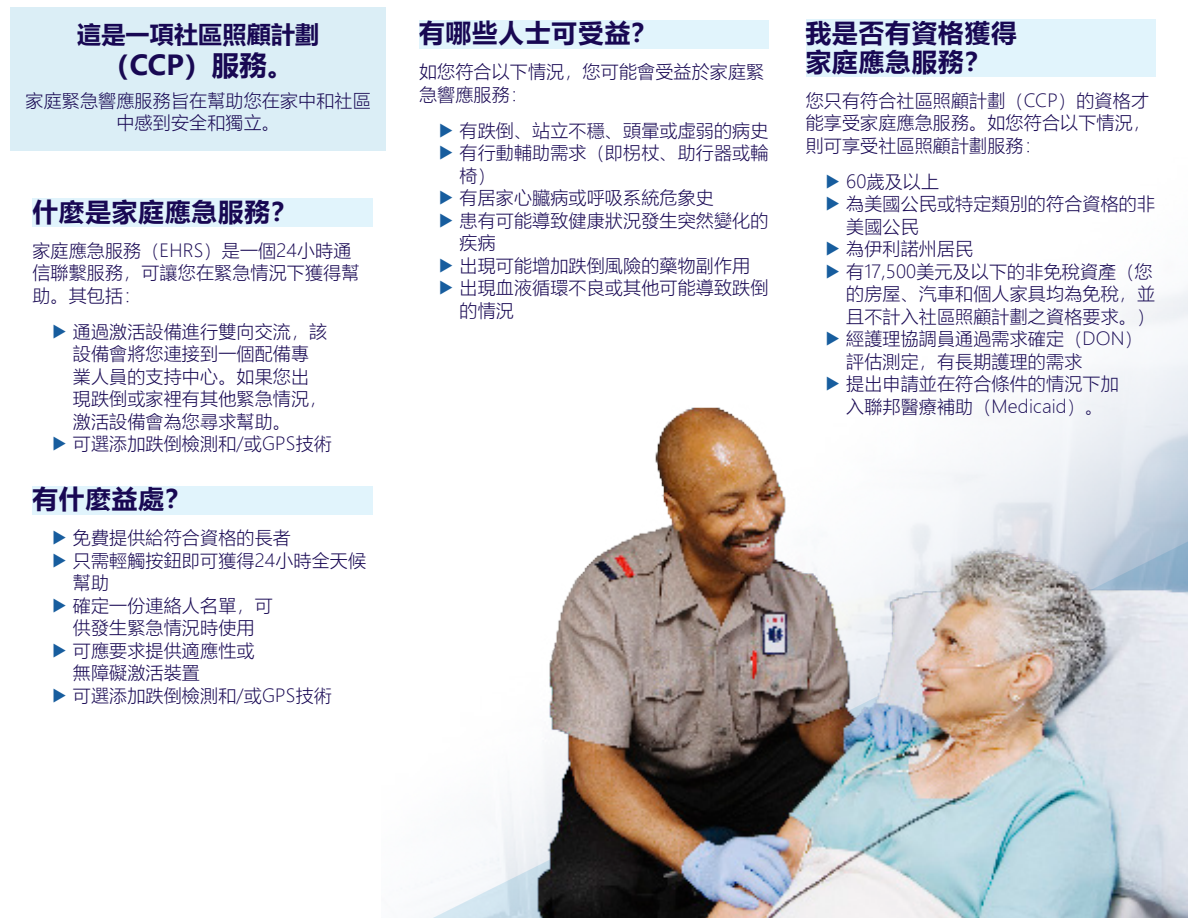
<style>
.page{position:relative;width:1188px;height:918px;background:#fff}
.page>*{position:absolute;margin:0;border:0;box-sizing:border-box;transform-origin:0 0}
.t1{font:700 27.3px "Microsoft Ya Hei UI";color:#180853}
.Main_Headers{font:700 25.5px/28.5px "Microsoft Ya Hei UI";letter-spacing:.04em;color:#180853}
.t2{font:700 24px "Microsoft Ya Hei UI";letter-spacing:.01em;color:#180853}
.t3{font:18px/22.5px "Microsoft Ya Hei UI Light";letter-spacing:.01em;color:#180853}
.s1{font-family:"Proxima Nova";font-size:22.5px;color:#175d9e}
</style>
<div class="page">
<div style="left:11px;top:7px;width:375px;height:144px;background:#dbeef6"></div>
<div style="left:32px;top:198px;width:341px;height:29px;background:#e1f4fc"></div>
<div style="left:32px;top:486px;width:341px;height:29px;background:#e1f4fc"></div>
<div style="left:419px;top:20px;width:350px;height:29px;background:#e1f4fc"></div>
<div style="left:806px;top:20px;width:350px;height:57px;background:#e1f4fc"></div>
<img style="left:401px;top:289px;width:787px;height:629px">
<p class="t2" style="left:77px;top:17px;width:244px">這是一項社區照顧計劃</p>
<p class="t1" style="left:102px;top:46px;width:194px">（CCP）服務。</p>
<p class="t3" style="left:26px;top:89px;width:347px;line-height:21.6px;text-align:center">家庭緊急響應服務旨在幫助您在家中和社區中感到安全和獨立。</p>
<h1 class="Main_Headers" style="left:32px;top:197px;width:266px">什麼是家庭應急服務？</h1>
<p class="t3" style="left:32px;top:239px;width:329px">家庭應急服務（EHRS）是一個24小時通信聯繫服務，可讓您在緊急情況下獲得幫助。其包括：</p>
<p class="t3" style="left:73px;top:320px;width:256px;text-indent:-20px"><span class="s1">⊲</span> 通過激活設備進行雙向交流，該設備會將您連接到一個配備專業人員的支持中心。如果您出現跌倒或家裡有其他緊急情況，激活設備會為您尋求幫助。</p>
<p class="t3" style="left:53px;top:432px;width:281px"><span class="s1">⊲</span> 可選添加跌倒檢測和/或GPS技術</p>
<h1 class="Main_Headers" style="left:32px;top:484px;width:160px">有什麼益處？</h1>
<p class="t3" style="left:53px;top:526px;width:240px"><span class="s1">⊲</span> 免費提供給符合資格的長者</p>
<p class="t3" style="left:73px;top:549px;width:295px;text-indent:-20px"><span class="s1">⊲</span> 只需輕觸按鈕即可獲得24小時全天候幫助</p>
<p class="t3" style="left:53px;top:594px;width:222px;text-align:center"><span class="s1">⊲</span> 確定一份連絡人名單，可供發生緊急情況時使用</p>
<p class="t3" style="left:73px;top:639px;width:183px;text-indent:-20px"><span class="s1">⊲</span> 可應要求提供適應性或無障礙激活裝置</p>
<p class="t3" style="left:53px;top:684px;width:281px"><span class="s1">⊲</span> 可選添加跌倒檢測和/或GPS技術</p>
<h1 class="Main_Headers" style="left:419px;top:18px;width:239px">有哪些人士可受益？</h1>
<p class="t3" style="left:419px;top:60px;width:347px">如您符合以下情況，您可能會受益於家庭緊急響應服務：</p>
<p class="t3" style="left:439px;top:119px;width:331px"><span class="s1">⊲</span> 有跌倒、站立不穩、頭暈或虛弱的病史</p>
<p class="t3" style="left:460px;top:141px;width:310px;text-indent:-20px"><span class="s1">⊲</span> 有行動輔助需求（即柺杖、助行器或輪椅）</p>
<p class="t3" style="left:439px;top:186px;width:276px"><span class="s1">⊲</span> 有居家心臟病或呼吸系統危象史</p>
<p class="t3" style="left:460px;top:209px;width:310px;text-indent:-20px"><span class="s1">⊲</span> 患有可能導致健康狀況發生突然變化的疾病</p>
<p class="t3" style="left:439px;top:254px;width:312px"><span class="s1">⊲</span> 出現可能增加跌倒風險的藥物副作用</p>
<p class="t3" style="left:460px;top:276px;width:310px;text-indent:-20px"><span class="s1">⊲</span> 出現血液循環不良或其他可能導致跌倒的情況</p>
<h1 class="Main_Headers" style="left:806px;top:18px;width:213px">我是否有資格獲得家庭應急服務？</h1>
<p class="t3" style="left:806px;top:89px;width:347px;text-align:justify">您只有符合社區照顧計劃（CCP）的資格才能享受家庭應急服務。如您符合以下情況，則可享受社區照顧計劃服務：</p>
<p class="t3" style="left:826px;top:170px;width:115px"><span class="s1">⊲</span> 60歲及以上</p>
<p class="t3" style="left:846px;top:192px;width:310px;text-indent:-20px"><span class="s1">⊲</span> 為美國公民或特定類別的符合資格的非美國公民</p>
<p class="t3" style="left:826px;top:237px;width:149px"><span class="s1">⊲</span> 為伊利諾州居民</p>
<p class="t3" style="left:846px;top:260px;width:310px;text-indent:-20px"><span class="s1">⊲</span> 有17,500美元及以下的非免稅資產（您的房屋、汽車和個人家具均為免稅，並且不計入社區照顧計劃之資格要求。）</p>
<p class="t3" style="left:846px;top:327px;width:298px;text-indent:-20px"><span class="s1">⊲</span> 經護理協調員通過需求確定（DON）評估測定，有長期護理的需求</p>
<p class="t3" style="left:826px;top:372px;width:294px;text-align:center"><span class="s1">⊲</span> 提出申請並在符合條件的情況下加入聯邦醫療補助（Medicaid）。</p>
</div>
